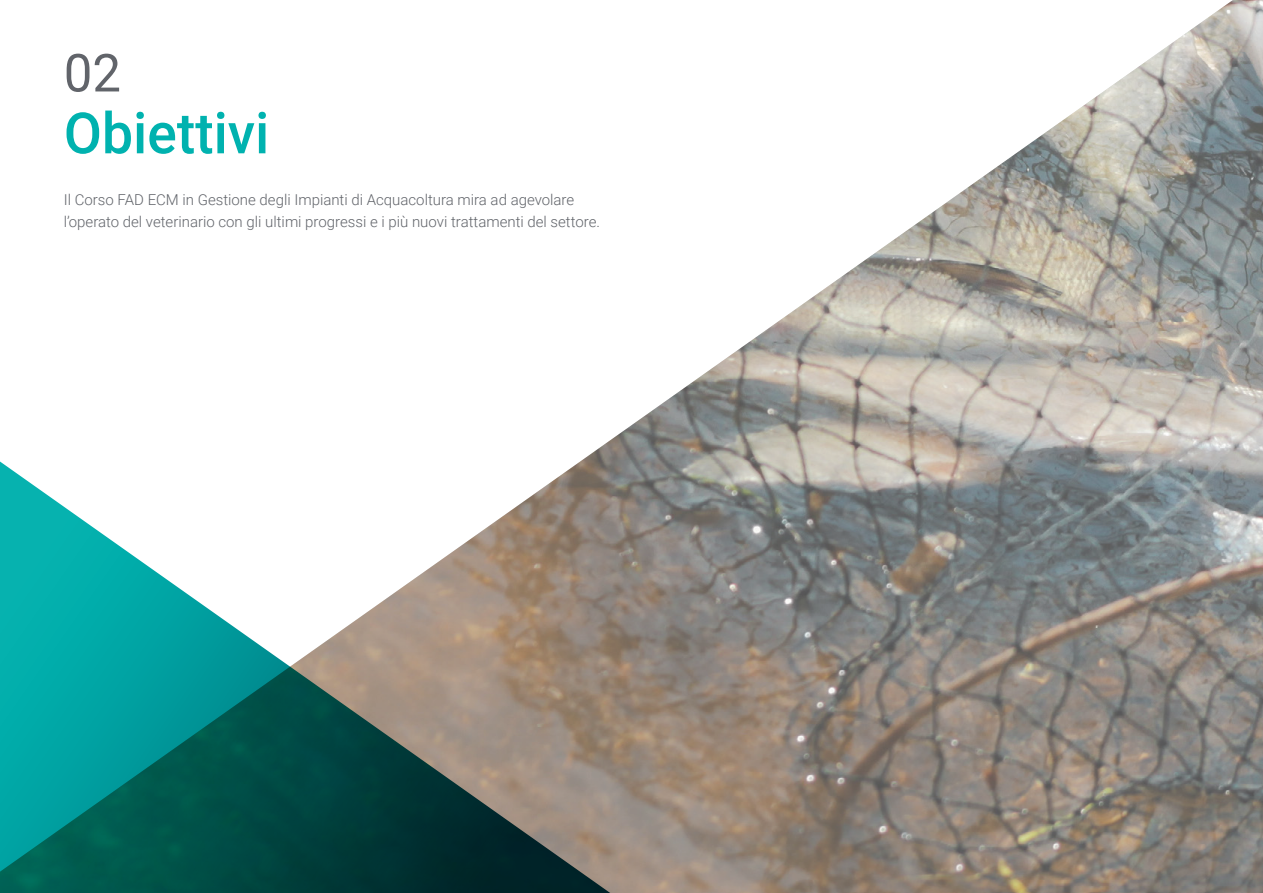
<style>
.page{position:relative;width:1263px;height:893px;background:#fff}
.page>*{position:absolute;margin:0;border:0;box-sizing:border-box;transform-origin:0 0}
.t1{font:500 57px "Roboto";color:#00b2af}
.t2{font:52.5px "Roboto";color:#61646a}
.t3{font:300 15px/22.5px "Roboto";color:#61646a}
</style>
<div class="page">
<img style="left:602px;top:0;width:661px;height:893px">
<svg style="left:0;top:446px;width:640px;height:447px"></svg>
<h2 class="t2" style="left:64px;top:36px;width:59px">02</h2>
<h1 class="t1" style="left:64px;top:93px;width:207px">Obiettivi</h1>
<p class="t3" style="left:64px;top:188px;width:538px">Il Corso FAD ECM in Gestione degli Impianti di Acquacoltura mira ad agevolare l’operato del veterinario con gli ultimi progressi e i più nuovi trattamenti del settore.</p>
</div>
